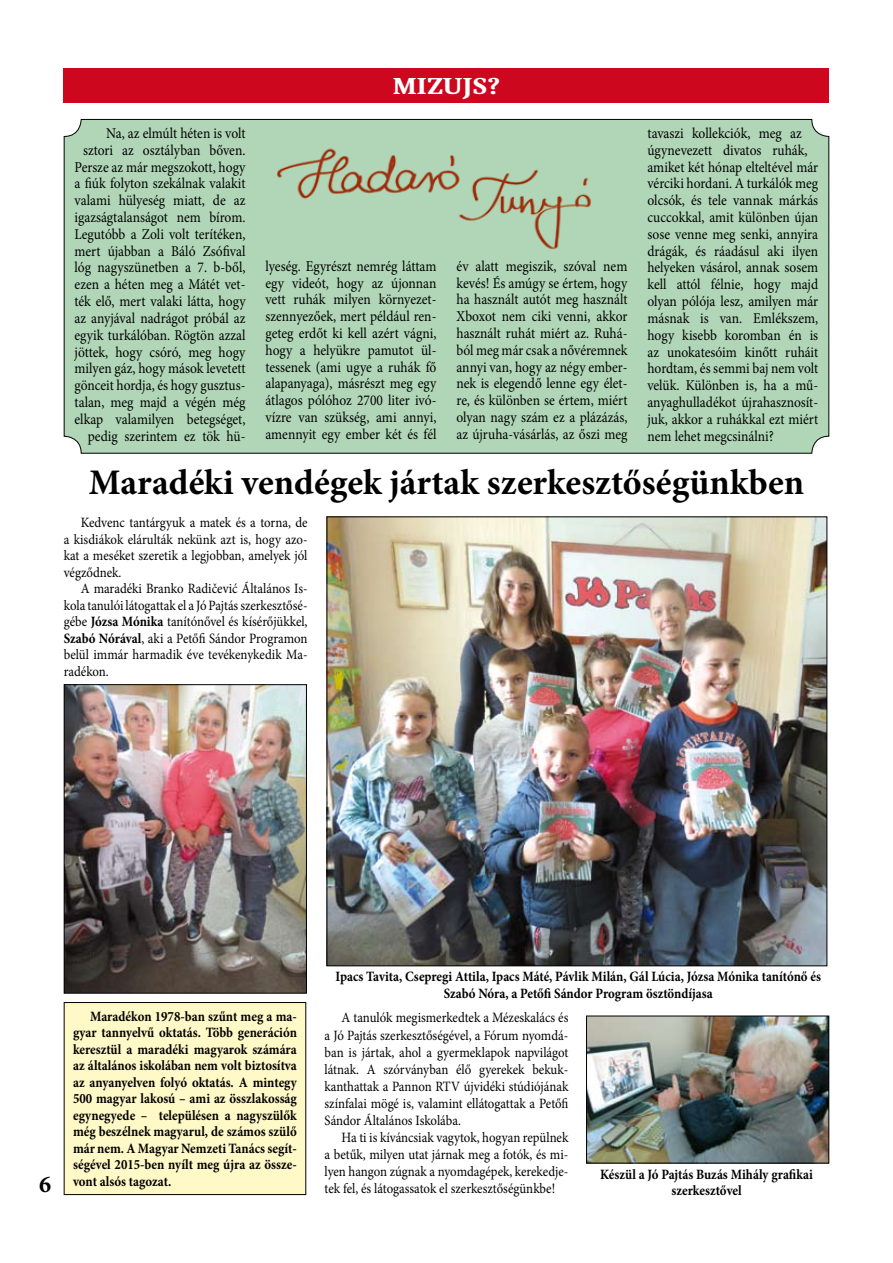
<style>
.page{position:relative;width:893px;height:1263px;background:#fff}
.page>*{position:absolute;margin:0;border:0;box-sizing:border-box;transform-origin:0 0}
.t1{font:700 36px "Minion Pro";color:#000}
.t2{font:700 24px "Caladea";color:#fff;scale:1.2 1}
.t3{font:15px/16.8px "Minion Pro";color:#000;text-align:justify;scale:.9 1}
.t4{font:14.25px/17.1px "Minion Pro";color:#000;text-align:justify;scale:.9 1}
.t5{font:700 14.25px/16.5px "Minion Pro";color:#000;text-align:center;scale:.9 1}
.s1{font-weight:700}
</style>
<div class="page">
<div style="left:64px;top:68px;width:765px;height:34px;background:#cc071e"></div>
<div style="left:64px;top:119px;width:765px;height:334px;background:#b0d6b7;border-radius:17px"></div>
<img style="left:329px;top:518px;width:496px;height:446px">
<svg style="left:87px;top:452px;width:719px;height:2px"></svg>
<div style="left:64px;top:1002px;width:242px;height:192px;background:#fff9c7"></div>
<div style="left:64px;top:1002px;width:242px;height:193px;border:1px solid #000"></div>
<img style="left:66px;top:686px;width:239px;height:305px">
<div style="left:64px;top:684px;width:243px;height:309px;border:1px solid #000"></div>
<img style="left:588px;top:1018px;width:239px;height:143px">
<div style="left:586px;top:1016px;width:243px;height:147px;border:1px solid #000"></div>
<img style="left:277px;top:148px;width:314px;height:102px">
<p class="t3" style="left:75px;top:125px;width:191px;text-align:right">Na, az elmúlt héten is volt sztori az osztályban bőven.<br>Persze az már megszokott, hogy a fiúk folyton szekálnak valakit valami hülyeség miatt, de az igazságtalanságot nem bírom.<br>Legutóbb a Zoli volt terítéken, mert újabban a Báló Zsófival lóg nagyszünetben a 7. b-ből, ezen a héten meg a Mátét vet&shy;ték elő, mert valaki látta, hogy az anyjával nadrágot próbál az egyik turkálóban. Rögtön azzal jöttek, hogy csóró, meg hogy milyen gáz, hogy mások levetett gönceit hordja, és hogy gusztus&shy;talan, meg majd a végén még elkap valamilyen betegséget, pedig szerintem ez tök hü-</p>
<h2 class="t2" style="left:393px;top:72px;width:91px">MIZUJS?</h2>
<p class="t3" style="left:265px;top:258px;width:191px">lyeség. Egyrészt nemrég láttam egy videót, hogy az újonnan vett ruhák milyen környezet&shy;szennyezőek, mert például ren&shy;geteg erdőt ki kell azért vágni, hogy a helyükre pamutot ül&shy;tessenek (ami ugye a ruhák fő alapanyaga), másrészt meg egy átlagos pólóhoz 2700 liter ivó&shy;vízre van szükség, ami annyi, amennyit egy ember két és fél</p>
<p class="t3" style="left:456px;top:258px;width:191px">év alatt megiszik, szóval nem kevés! És amúgy se értem, hogy ha használt autót meg használt Xboxot nem ciki venni, akkor használt ruhát miért az. Ruhá&shy;ból meg már csak a nővéremnek annyi van, hogy az négy ember&shy;nek is elegendő lenne egy élet&shy;re, és különben se értem, miért olyan nagy szám ez a plázázás, az újruha-vásárlás, az őszi meg</p>
<p class="t3" style="left:647px;top:125px;width:191px;text-align:left">tavaszi kollekciók, meg az úgynevezett divatos ruhák, amiket két hónap elteltével már vérciki hordani. A turkálók meg olcsók, és tele vannak márkás cuccokkal, amit különben újan sose venne meg senki, annyira drágák, és ráadásul aki ilyen helyeken vásárol, annak sosem kell attól félnie, hogy majd olyan pólója lesz, amilyen már másnak is van. Emlékszem, hogy kisebb koromban én is az unokatesóim kinőtt ruháit hordtam, és semmi baj nem volt velük. Különben is, ha a mű&shy;anyaghulladékot újrahasznosít&shy;juk, akkor a ruhákkal ezt miért nem lehet megcsinálni?</p>
<h1 class="t1" style="left:89px;top:457px;width:717px">Maradéki vendégek jártak szerkesztőségünkben</h1>
<p class="t4" style="left:64px;top:514px;width:272px;line-height:16.5px;text-indent:17px">Kedvenc tantárgyuk a matek és a torna, de a kisdiákok elárulták nekünk azt is, hogy azo&shy;kat a meséket szeretik a legjobban, amelyek jól végződnek.</p>
<p class="t4" style="left:64px;top:580px;width:272px;line-height:16.5px;text-indent:17px">A maradéki Branko Radičević Általános Is&shy;kola tanulói látogattak el a Jó Pajtás szerkesztősé&shy;gébe <span class="s1">Józsa Mónika</span> tanítónővel és kísérőjükkel, <span class="s1">Szabó Nórával</span>, aki a Petőfi Sándor Programon belül immár harmadik éve tevékenykedik Ma&shy;radékon.</p>
<p class="t5" style="left:73px;top:1008px;width:251px;text-align:justify;text-indent:17px">Maradékon 1978-ban szűnt meg a ma&shy;gyar tannyelvű oktatás. Több generáción keresztül a maradéki magyarok számára az általános iskolában nem volt biztosítva az anyanyelven folyó oktatás. A mintegy 500 magyar lakosú – ami az összlakosság egynegyede – településen a nagyszülők még beszélnek magyarul, de számos szülő már nem. A Magyar Nemzeti Tanács segít&shy;ségével 2015-ben nyílt meg újra az össze&shy;vont alsós tagozat.</p>
<p class="t5" style="left:336px;top:968px;width:541px">Ipacs Tavita, Csepregi Attila, Ipacs Máté, Pávlik Milán, Gál Lúcia, Józsa Mónika tanítónő és<br>Szabó Nóra, a Petőfi Sándor Program ösztöndíjasa</p>
<p class="t4" style="left:325px;top:1009px;width:272px;text-indent:17px">A tanulók megismerkedtek a Mézeskalács és a Jó Pajtás szerkesztőségével, a Fórum nyomdá&shy;ban is jártak, ahol a gyermeklapok napvilágot látnak. A szórványban élő gyerekek bekuk&shy;kanthattak a Pannon RTV újvidéki stúdiójának színfalai mögé is, valamint ellátogattak a Petőfi Sándor Általános Iskolába.</p>
<p class="t4" style="left:325px;top:1129px;width:272px;text-indent:17px">Ha ti is kíváncsiak vagytok, hogyan repülnek a betűk, milyen utat járnak meg a fotók, és mi&shy;lyen hangon zúgnak a nyomdagépek, kerekedje&shy;tek fel, és látogassatok el szerkesztőségünkbe!</p>
<p class="t5" style="left:600px;top:1166px;width:238px;line-height:16px">Készül a Jó Pajtás Buzás Mihály grafikai szerkesztővel</p>
</div>
